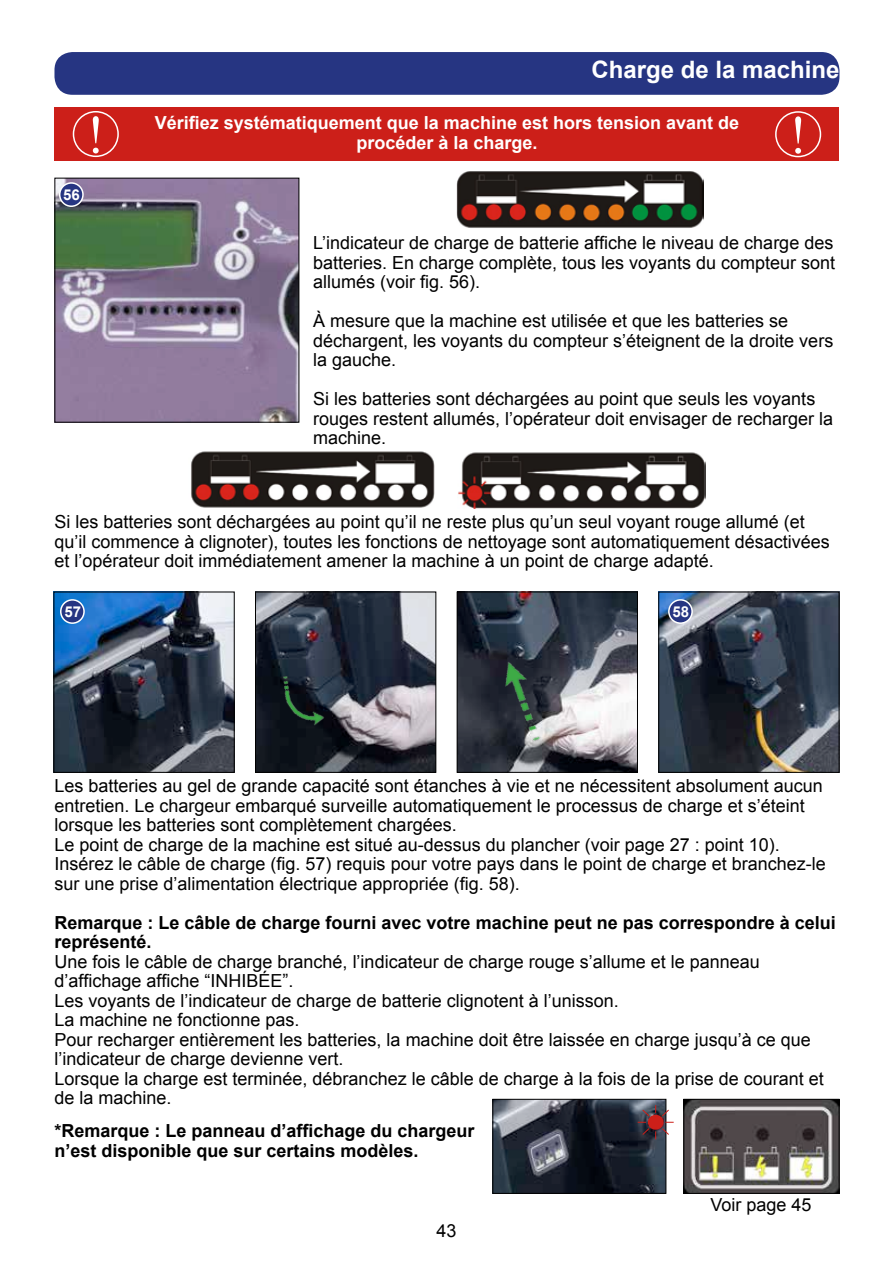
<style>
.page{position:relative;width:893px;height:1263px;background:#fff}
.page>*{position:absolute;margin:0;border:0;box-sizing:border-box;transform-origin:0 0}
.t1{font:54px "Times New Roman";color:#fff}
.t2{font:700 24px "Arial";color:#fff}
.t3{font:18px/19.5px "Arial";color:#000}
.t4{font:700 18px/19.5px "Arial";color:#000}
.t5{font:700 18px "Arial";color:#fff}
.t6{font:700 15px "Arial";color:#fff}
</style>
<div class="page">
<div style="left:54px;top:108px;width:785px;height:53px;background:#cc1f19"></div>
<div style="left:73px;top:111px;width:46px;height:46px;border:2px solid #fff;border-radius:50%"></div>
<div style="left:775px;top:111px;width:46px;height:46px;border:2px solid #fff;border-radius:50%"></div>
<div style="left:54px;top:52px;width:785px;height:43px;background:#263582;border-radius:18px"></div>
<img style="left:56px;top:180px;width:241px;height:241px">
<div style="left:54px;top:178px;width:245px;height:245px;border:1px solid #000"></div>
<img style="left:56px;top:594px;width:177px;height:177px">
<div style="left:54px;top:592px;width:181px;height:181px;border:1px solid #000"></div>
<img style="left:257px;top:594px;width:177px;height:177px">
<div style="left:255px;top:592px;width:181px;height:181px;border:1px solid #000"></div>
<img style="left:459px;top:594px;width:177px;height:177px">
<div style="left:457px;top:592px;width:181px;height:181px;border:1px solid #000"></div>
<img style="left:660px;top:594px;width:177px;height:177px">
<div style="left:658px;top:592px;width:181px;height:181px;border:1px solid #000"></div>
<img style="left:456px;top:171px;width:248px;height:57px">
<img style="left:191px;top:451px;width:244px;height:57px">
<img style="left:458px;top:452px;width:247px;height:57px">
<img style="left:262px;top:664px;width:68px;height:75px">
<img style="left:474px;top:653px;width:98px;height:94px">
<div style="left:60px;top:183px;width:23px;height:23px;background:#263582;border-radius:50%"></div>
<div style="left:59px;top:182px;width:25px;height:25px;border:2px solid #fff;border-radius:50%"></div>
<div style="left:61px;top:600px;width:23px;height:23px;background:#263582;border-radius:50%"></div>
<div style="left:60px;top:599px;width:25px;height:25px;border:2px solid #fff;border-radius:50%"></div>
<div style="left:669px;top:600px;width:23px;height:23px;background:#263582;border-radius:50%"></div>
<div style="left:668px;top:599px;width:25px;height:25px;border:2px solid #fff;border-radius:50%"></div>
<img style="left:494px;top:1101px;width:170px;height:91px">
<div style="left:492px;top:1099px;width:174px;height:95px;border:1px solid #000"></div>
<img style="left:685px;top:1101px;width:152px;height:91px">
<div style="left:683px;top:1099px;width:156px;height:95px;border:1px solid #000"></div>
<svg style="left:638px;top:1105px;width:36px;height:34px"></svg>
<h1 class="t1" style="left:87px;top:98px;width:19px">!</h1>
<p class="t6" style="left:63px;top:184px;width:18px">56</p>
<h2 class="t2" style="left:591px;top:53px;width:250px">Charge de la machine</h2>
<p class="t5" style="left:155px;top:111px;width:586px">Vérifiez systématiquement que la machine est hors tension avant de</p>
<p class="t5" style="left:356px;top:130px;width:183px">procéder à la charge.</p>
<h1 class="t1" style="left:789px;top:99px;width:19px">!</h1>
<p class="t3" style="left:313px;top:233px;width:524px;text-align:justify">L’indicateur de charge de batterie affiche le niveau de charge des batteries. En charge complète, tous les voyants du compteur sont allumés (voir fig. 56).</p>
<p class="t3" style="left:313px;top:311px;width:522px">À mesure que la machine est utilisée et que les batteries se déchargent, les voyants du compteur s’éteignent de la droite vers la gauche.</p>
<p class="t3" style="left:313px;top:389px;width:522px">Si les batteries sont déchargées au point que seuls les voyants rouges restent allumés, l’opérateur doit envisager de recharger la machine.</p>
<p class="t3" style="left:54px;top:512px;width:777px">Si les batteries sont déchargées au point qu’il ne reste plus qu’un seul voyant rouge allumé (et qu’il commence à clignoter), toutes les fonctions de nettoyage sont automatiquement désactivées et l’opérateur doit immédiatement amener la machine à un point de charge adapté.</p>
<p class="t6" style="left:64px;top:601px;width:18px">57</p>
<p class="t6" style="left:672px;top:601px;width:18px">58</p>
<p class="t3" style="left:54px;top:776px;width:773px">Les batteries au gel de grande capacité sont étanches à vie et ne nécessitent absolument aucun entretien. Le chargeur embarqué surveille automatiquement le processus de charge et s’éteint lorsque les batteries sont complètement chargées.<br>Le point de charge de la machine est situé au-dessus du plancher (voir page 27 : point 10).<br>Insérez le câble de charge (fig. 57) requis pour votre pays dans le point de charge et branchez-le sur une prise d’alimentation électrique appropriée (fig. 58).</p>
<p class="t4" style="left:54px;top:913px;width:783px">Remarque : Le câble de charge fourni avec votre machine peut ne pas correspondre à celui représenté.</p>
<p class="t3" style="left:54px;top:952px;width:771px">Une fois le câble de charge branché, l’indicateur de charge rouge s’allume et le panneau d’affichage affiche “INHIBÉE”.<br>Les voyants de l’indicateur de charge de batterie clignotent à l’unisson.<br>La machine ne fonctionne pas.<br>Pour recharger entièrement les batteries, la machine doit être laissée en charge jusqu’à ce que l’indicateur de charge devienne vert.<br>Lorsque la charge est terminée, débranchez le câble de charge à la fois de la prise de courant et de la machine.</p>
<p class="t4" style="left:54px;top:1121px;width:422px">*Remarque : Le panneau d’affichage du chargeur n’est disponible que sur certains modèles.</p>
<p class="t3" style="left:436px;top:1221px;width:22px">43</p>
<p class="t3" style="left:710px;top:1195px;width:103px">Voir page 45</p>
</div>
